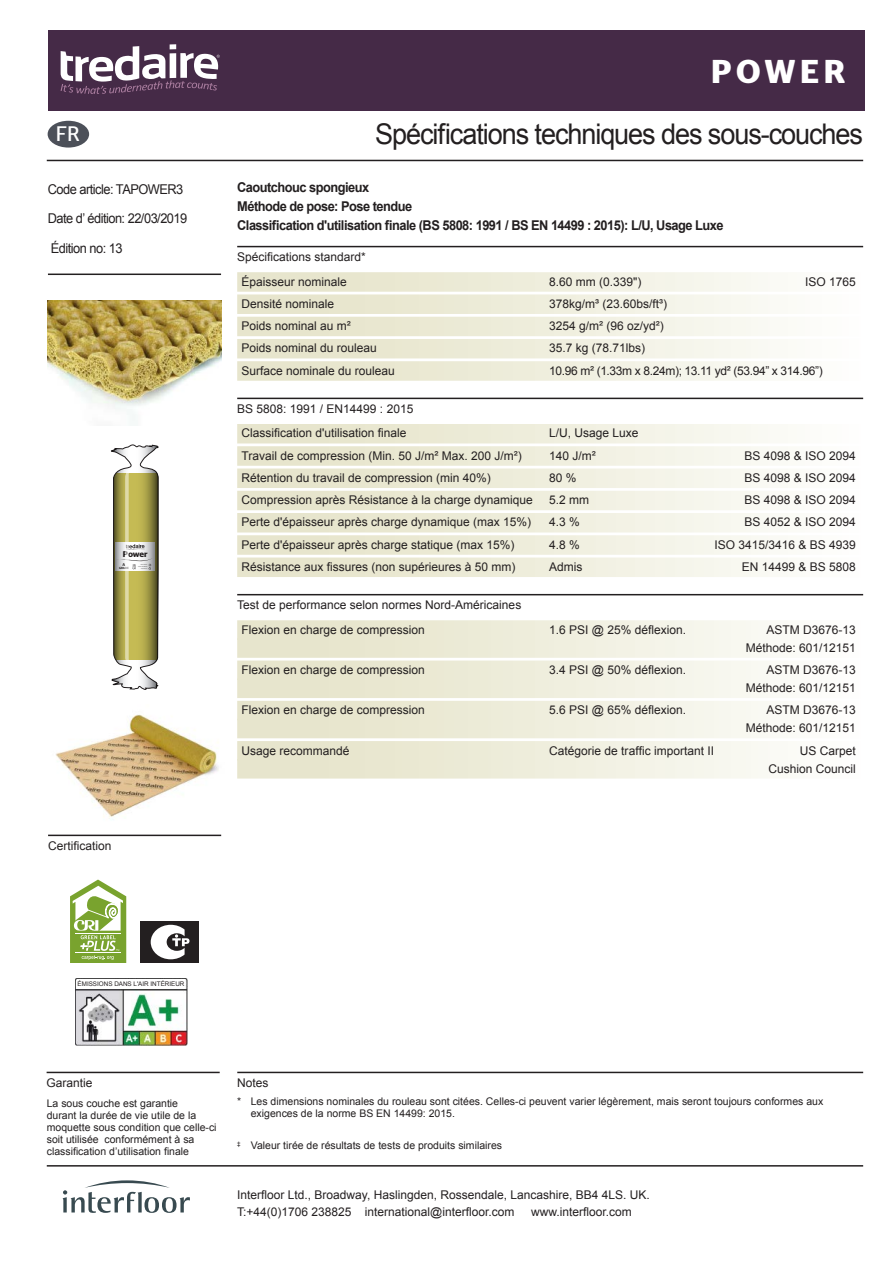
<style>
.page{position:relative;width:893px;height:1263px;background:#fff}
.page>*{position:absolute;margin:0;border:0;box-sizing:border-box;transform-origin:0 0}
.t1{font:600 33px "Stag Sans";letter-spacing:.14em;color:#fff}
.t2{font:28.5px "Arial";letter-spacing:-.04em;color:#231f20;scale:.95 1}
.t3{font:21px "Stag Sans";color:#fff}
.t4{font:700 13.5px/19.2px "Arial";letter-spacing:-.04em;color:#231f20;scale:.95 1}
.t5{font:13.5px/28.5px "Arial";letter-spacing:-.04em;color:#231f20;scale:.95 1}
.t6{font:12px/18px "Arial";color:#231f20;text-align:right}
.t7{font:12px "Arial";letter-spacing:-.03em;color:#231f20}
.t8{font:10.5px/12px "Arial";color:#231f20}
.t9{font:600 8.4px "Stag Sans";letter-spacing:-.015em;color:#231f20}
.t10{font:6.3px "Arial";color:#231f20}
.t11{font:500 4.05px "Stag Sans Round";color:#231f20}
.t12{font:500 3px "Stag Sans Round";color:#231f20}
</style>
<div class="page">
<hr style="left:48px;top:274px;width:173px;height:1px;background:#231f20">
<hr style="left:47px;top:160px;width:816px;height:1px;background:#231f20">
<hr style="left:47px;top:1165px;width:816px;height:1px;background:#231f20">
<svg style="left:63px;top:1180px;width:127px;height:33px"></svg>
<div style="left:48px;top:31px;width:816px;height:80px;background:#452a47"></div>
<svg style="left:61px;top:44px;width:159px;height:50px"></svg>
<svg style="left:70px;top:879px;width:56px;height:84px"></svg>
<hr style="left:75px;top:933px;width:46px;height:1px;background:#fff">
<hr style="left:75px;top:952px;width:46px;height:1px;background:#fff">
<img style="left:56px;top:714px;width:163px;height:106px">
<img style="left:48px;top:301px;width:173px;height:120px">
<div style="left:140px;top:922px;width:59px;height:41px;background:#231f20"></div>
<svg style="left:151px;top:925px;width:38px;height:34px"></svg>
<svg style="left:111px;top:444px;width:48px;height:246px"></svg>
<img style="left:76px;top:978px;width:111px;height:67px">
<hr style="left:237px;top:1072px;width:626px;height:1px;background:#231f20">
<hr style="left:47px;top:1072px;width:173px;height:1px;background:#231f20">
<hr style="left:48px;top:835px;width:173px;height:1px;background:#231f20">
<hr style="left:237px;top:246px;width:626px;height:1px;background:#231f20">
<div style="left:237px;top:272px;width:626px;height:20px;background:linear-gradient(to right,#e4e1c5,#fdfdfa)"></div>
<div style="left:237px;top:294px;width:626px;height:20px;background:linear-gradient(to right,#e4e1c5,#fdfdfa)"></div>
<div style="left:237px;top:317px;width:626px;height:19px;background:linear-gradient(to right,#e4e1c5,#fdfdfa)"></div>
<div style="left:237px;top:339px;width:626px;height:19px;background:linear-gradient(to right,#e4e1c5,#fdfdfa)"></div>
<div style="left:237px;top:361px;width:626px;height:20px;background:linear-gradient(to right,#e4e1c5,#fdfdfa)"></div>
<hr style="left:237px;top:398px;width:626px;height:1px;background:#231f20">
<div style="left:237px;top:424px;width:626px;height:19px;background:linear-gradient(to right,#e4e1c5,#fdfdfa)"></div>
<div style="left:237px;top:446px;width:626px;height:20px;background:linear-gradient(to right,#e4e1c5,#fdfdfa)"></div>
<div style="left:237px;top:468px;width:626px;height:20px;background:linear-gradient(to right,#e4e1c5,#fdfdfa)"></div>
<div style="left:237px;top:491px;width:626px;height:19px;background:linear-gradient(to right,#e4e1c5,#fdfdfa)"></div>
<div style="left:237px;top:513px;width:626px;height:19px;background:linear-gradient(to right,#e4e1c5,#fdfdfa)"></div>
<div style="left:237px;top:535px;width:626px;height:20px;background:linear-gradient(to right,#e4e1c5,#fdfdfa)"></div>
<div style="left:237px;top:557px;width:626px;height:20px;background:linear-gradient(to right,#e4e1c5,#fdfdfa)"></div>
<hr style="left:237px;top:594px;width:626px;height:1px;background:#231f20">
<div style="left:237px;top:620px;width:626px;height:20px;background:linear-gradient(to right,#e4e1c5,#fdfdfa)"></div>
<div style="left:237px;top:638px;width:626px;height:20px;background:linear-gradient(to right,#e4e1c5,#fdfdfa)"></div>
<div style="left:237px;top:660px;width:626px;height:20px;background:linear-gradient(to right,#e4e1c5,#fdfdfa)"></div>
<div style="left:237px;top:678px;width:626px;height:20px;background:linear-gradient(to right,#e4e1c5,#fdfdfa)"></div>
<div style="left:237px;top:701px;width:626px;height:19px;background:linear-gradient(to right,#e4e1c5,#fdfdfa)"></div>
<div style="left:237px;top:719px;width:626px;height:19px;background:linear-gradient(to right,#e4e1c5,#fdfdfa)"></div>
<div style="left:237px;top:741px;width:626px;height:19px;background:linear-gradient(to right,#e4e1c5,#fdfdfa)"></div>
<div style="left:237px;top:759px;width:626px;height:19px;background:linear-gradient(to right,#e4e1c5,#fdfdfa)"></div>
<div style="left:48px;top:121px;width:41px;height:27px;background:#4c5059;border-radius:50%"></div>
<div style="left:78px;top:979px;width:107px;height:10px;background:#fff"></div>
<h3 class="t3" style="left:56px;top:122px;width:26px">FR</h3>
<p class="t5" style="left:48px;top:176px;width:148px">Code article: TAPOWER3<br>Date d’ édition: 22/03/2019</p>
<p class="t5" style="left:51px;top:234px;width:77px">Édition no: 13</p>
<p class="t9" style="left:123px;top:550px;width:26px">Power</p>
<p class="t11" style="left:123px;top:563px;width:4px">A</p>
<p class="t12" style="left:119px;top:566px;width:11px">GRADE</p>
<p class="t6" style="left:48px;top:837px;width:65px">Certification</p>
<h1 class="t1" style="left:711px;top:52px;width:136px">POWER</h1>
<h2 class="t2" style="left:375px;top:115px;width:515px">Spécifications techniques des sous-couches</h2>
<p class="t4" style="left:237px;top:178px;width:513px">Caoutchouc spongieux<br>Méthode de pose: Pose tendue<br>Classification d'utilisation finale (BS 5808: 1991 / BS EN 14499 : 2015): L/U, Usage Luxe</p>
<p class="t6" style="left:241px;top:244px;width:126px;line-height:24.8px;text-align:left;text-indent:-4px">Spécifications standard*<br>Épaisseur nominale</p>
<p class="t6" style="left:549px;top:273px;width:94px">8.60 mm (0.339")</p>
<p class="t6" style="left:805px;top:273px;width:52px">ISO 1765</p>
<p class="t6" style="left:241px;top:295px;width:94px">Densité nominale</p>
<p class="t6" style="left:549px;top:295px;width:120px">378kg/m³ (23.60bs/ft³)</p>
<p class="t6" style="left:241px;top:317px;width:111px">Poids nominal au m²</p>
<p class="t6" style="left:549px;top:317px;width:116px">3254 g/m² (96 oz/yd²)</p>
<p class="t6" style="left:241px;top:339px;width:137px">Poids nominal du rouleau</p>
<p class="t6" style="left:549px;top:339px;width:98px">35.7 kg (78.71lbs)</p>
<p class="t6" style="left:241px;top:362px;width:155px">Surface nominale du rouleau</p>
<p class="t7" style="left:549px;top:363px;width:275px">10.96 m² (1.33m x 8.24m); 13.11 yd² (53.94” x 314.96”)</p>
<p class="t6" style="left:237px;top:396px;width:178px;line-height:24.8px;text-align:center">BS 5808: 1991 / EN14499 : 2015<br>Classification d'utilisation finale</p>
<p class="t6" style="left:549px;top:424px;width:91px">L/U, Usage Luxe</p>
<p class="t6" style="left:241px;top:447px;width:282px">Travail de compression (Min. 50 J/m² Max. 200 J/m²)</p>
<p class="t6" style="left:549px;top:447px;width:48px">140 J/m²</p>
<p class="t6" style="left:744px;top:447px;width:113px">BS 4098 &amp; ISO 2094</p>
<p class="t6" style="left:241px;top:469px;width:251px">Rétention du travail de compression (min 40%)</p>
<p class="t6" style="left:549px;top:469px;width:29px">80 %</p>
<p class="t6" style="left:744px;top:469px;width:113px">BS 4098 &amp; ISO 2094</p>
<p class="t6" style="left:241px;top:491px;width:293px">Compression après Résistance à la charge dynamique</p>
<p class="t6" style="left:549px;top:491px;width:42px">5.2 mm</p>
<p class="t6" style="left:744px;top:491px;width:113px">BS 4098 &amp; ISO 2094</p>
<p class="t6" style="left:241px;top:513px;width:291px">Perte d'épaisseur après charge dynamique (max 15%)</p>
<p class="t6" style="left:549px;top:513px;width:32px">4.3 %</p>
<p class="t6" style="left:744px;top:513px;width:113px">BS 4052 &amp; ISO 2094</p>
<p class="t6" style="left:241px;top:536px;width:275px">Perte d'épaisseur après charge statique (max 15%)</p>
<p class="t6" style="left:549px;top:536px;width:32px">4.8 %</p>
<p class="t6" style="left:714px;top:536px;width:143px">ISO 3415/3416 &amp; BS 4939</p>
<p class="t6" style="left:241px;top:558px;width:276px">Résistance aux fissures (non supérieures à 50 mm)</p>
<p class="t6" style="left:549px;top:558px;width:35px">Admis</p>
<p class="t6" style="left:742px;top:558px;width:116px">EN 14499 &amp; BS 5808</p>
<p class="t6" style="left:241px;top:592px;width:281px;line-height:24.8px;text-align:left;text-indent:-4px">Test de performance selon normes Nord-Américaines<br>Flexion en charge de compression</p>
<p class="t6" style="left:549px;top:621px;width:138px">1.6 PSI @ 25% déflexion.</p>
<p class="t6" style="left:746px;top:621px;width:112px">ASTM D3676-13<br>Méthode: 601/12151</p>
<p class="t6" style="left:241px;top:661px;width:185px">Flexion en charge de compression</p>
<p class="t6" style="left:549px;top:661px;width:138px">3.4 PSI @ 50% déflexion.</p>
<p class="t6" style="left:746px;top:661px;width:112px">ASTM D3676-13<br>Méthode: 601/12151</p>
<p class="t6" style="left:241px;top:701px;width:185px">Flexion en charge de compression</p>
<p class="t6" style="left:549px;top:701px;width:138px">5.6 PSI @ 65% déflexion.</p>
<p class="t6" style="left:746px;top:701px;width:112px">ASTM D3676-13<br>Méthode: 601/12151</p>
<p class="t6" style="left:241px;top:741px;width:110px">Usage recommandé</p>
<p class="t6" style="left:549px;top:741px;width:166px">Catégorie de traffic important II</p>
<p class="t6" style="left:769px;top:741px;width:89px">US Carpet<br>Cushion Council</p>
<p class="t10" style="left:78px;top:980px;width:108px">ÉMISSIONS DANS L'AIR INTÉRIEUR</p>
<p class="t6" style="left:47px;top:1074px;width:48px">Garantie</p>
<p class="t6" style="left:237px;top:1074px;width:33px">Notes</p>
<p class="t8" style="left:47px;top:1097px;width:171px">La sous couche est garantie<br>durant la durée de vie utile de la moquette sous condition que celle-ci soit utilisée conformément à sa classification d’utilisation finale</p>
<p class="t8" style="left:251px;top:1095px;width:574px;text-indent:-14px">* Les dimensions nominales du rouleau sont citées. Celles-ci peuvent varier légèrement, mais seront toujours conformes aux exigences de la norme BS EN 14499: 2015.</p>
<p class="t8" style="left:237px;top:1140px;width:266px"><sup>‡</sup> Valeur tirée de résultats de tests de produits similaires</p>
<p class="t6" style="left:237px;top:1187px;width:414px;line-height:16.5px;text-align:left">Interfloor Ltd., Broadway, Haslingden, Rossendale, Lancashire, BB4 4LS. UK.<br>T:+44(0)1706 238825 international@interfloor.com</p>
<p class="t6" style="left:531px;top:1202px;width:102px">www.interfloor.com</p>
</div>
